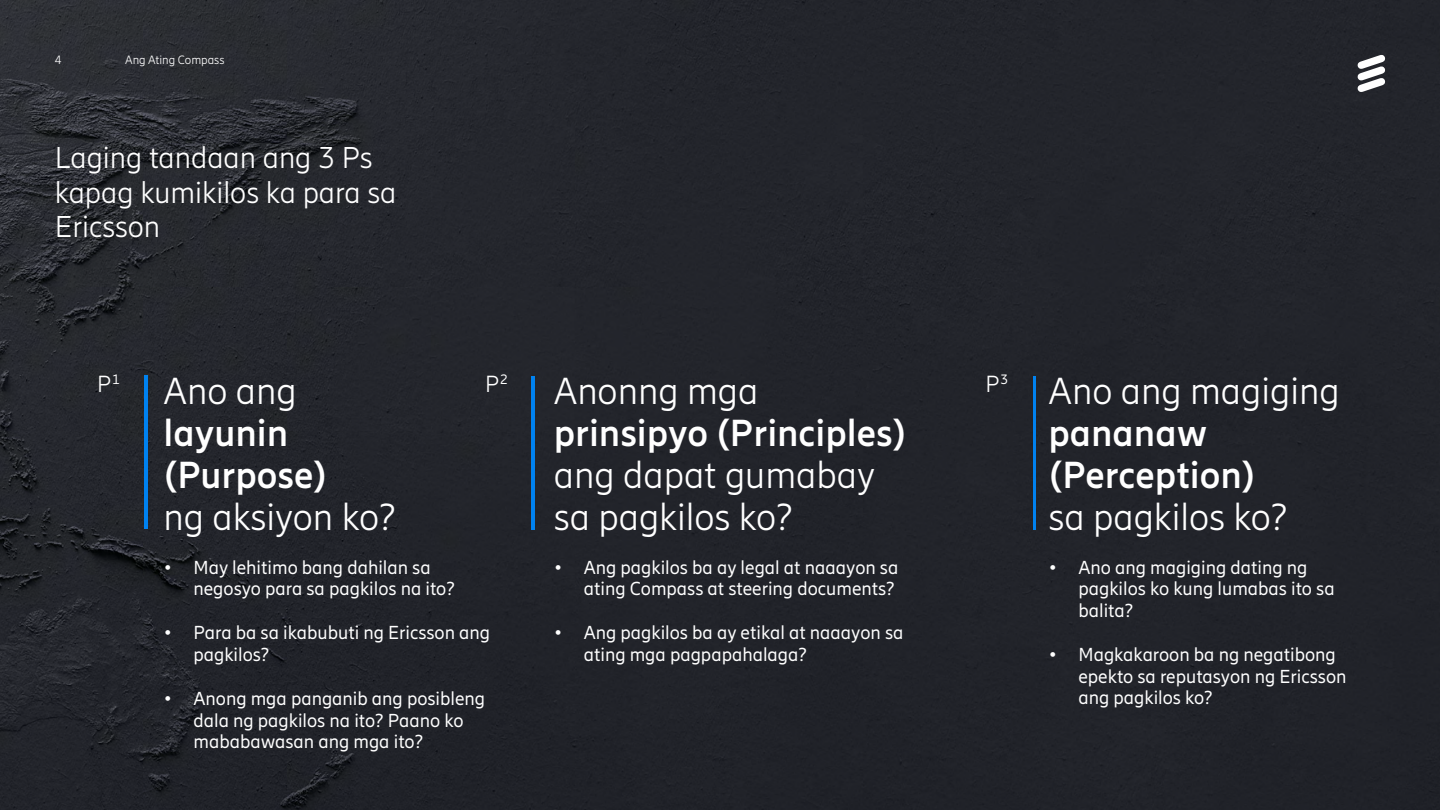
<style>
.page{position:relative;width:1440px;height:810px;background:#fff}
.page>*{position:absolute;margin:0;border:0;box-sizing:border-box;transform-origin:0 0}
.t1{font:300 37.5px/42px "Ericsson Hilda";color:#fff}
.t2{font:700 37.5px/42px "Ericsson Hilda";color:#fff}
.t3{font:300 30px/34.5px "Ericsson Hilda";color:#fff}
.t4{font:300 23.25px "Ericsson Hilda";color:#fff}
.t5{font:18.75px/21.6px "Ericsson Hilda";color:#fff}
.t6{font:300 12px "Ericsson Hilda";color:#fff}
</style>
<div class="page">
<img style="left:0;top:0;width:1440px;height:810px">
<svg style="left:1358px;top:55px;width:27px;height:37px"></svg>
<hr style="left:144px;top:376px;width:3px;height:153px;background:#0082f0">
<hr style="left:531px;top:377px;width:3px;height:153px;background:#0082f0">
<hr style="left:1033px;top:377px;width:3px;height:153px;background:#0082f0">
<p class="t6" style="left:55px;top:53px;width:8px">4</p>
<p class="t6" style="left:125px;top:53px;width:101px">Ang Ating Compass</p>
<h2 class="t3" style="left:55px;top:141px;width:343px">Laging tandaan ang 3 Ps kapag kumikilos ka para sa<br>Ericsson</h2>
<p class="t4" style="left:485px;top:371px;width:24px">P <sup>2</sup></p>
<h1 class="t1" style="left:1048px;top:370px;width:293px">Ano ang magiging</h1>
<h1 class="t2" style="left:1048px;top:412px;width:209px">pananaw (Perception)</h1>
<h1 class="t1" style="left:1048px;top:496px;width:240px">sa pagkilos ko?</h1>
<p class="t5" style="left:1078px;top:557px;width:258px;text-indent:-30px">• Ano ang magiging dating ng pagkilos ko kung lumabas ito sa balita?</p>
<p class="t5" style="left:1078px;top:644px;width:269px;text-indent:-30px">• Magkakaroon ba ng negatibong epekto sa reputasyon ng Ericsson ang pagkilos ko?</p>
<p class="t4" style="left:97px;top:371px;width:24px">P <sup>1</sup></p>
<h1 class="t1" style="left:554px;top:370px;width:206px">Anonng mga</h1>
<h1 class="t2" style="left:554px;top:412px;width:354px">prinsipyo (Principles)</h1>
<h1 class="t1" style="left:554px;top:454px;width:323px">ang dapat gumabay sa pagkilos ko?</h1>
<p class="t5" style="left:554px;top:557px;width:346px;text-align:right">• Ang pagkilos ba ay legal at naaayon sa ating Compass at steering documents?</p>
<p class="t5" style="left:584px;top:622px;width:321px;text-indent:-30px">• Ang pagkilos ba ay etikal at naaayon sa ating mga pagpapahalaga?</p>
<p class="t4" style="left:986px;top:371px;width:24px">P <sup>3</sup></p>
<h1 class="t1" style="left:163px;top:370px;width:135px">Ano ang</h1>
<h1 class="t2" style="left:163px;top:412px;width:165px">layunin (Purpose)</h1>
<h1 class="t1" style="left:163px;top:496px;width:234px">ng aksiyon ko?</h1>
<p class="t5" style="left:193px;top:557px;width:263px;text-indent:-30px">• May lehitimo bang dahilan sa negosyo para sa pagkilos na ito?</p>
<p class="t5" style="left:193px;top:622px;width:298px;text-indent:-30px">• Para ba sa ikabubuti ng Ericsson ang pagkilos?</p>
<p class="t5" style="left:193px;top:688px;width:293px;text-indent:-30px">• Anong mga panganib ang posibleng dala ng pagkilos na ito? Paano ko mababawasan ang mga ito?</p>
</div>
